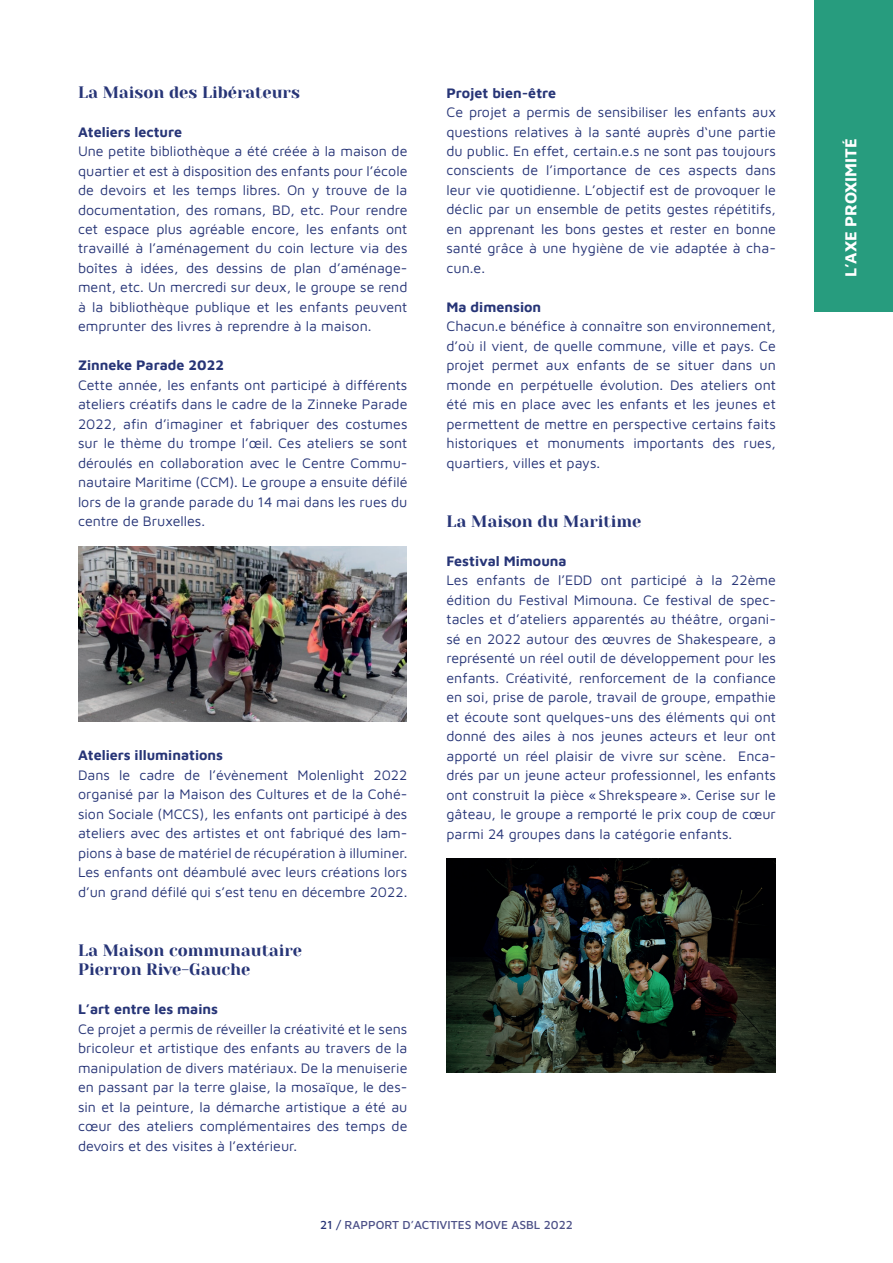
<style>
.page{position:relative;width:893px;height:1263px;background:#fff}
.page>*{position:absolute;margin:0;border:0;box-sizing:border-box;transform-origin:0 0}
.t1{font:16.5px/19.5px "Yeseva One";color:#273577}
.t2{font:700 16.5px "Maven Pro";color:#fff}
.t3{font:14.25px/19.5px "Maven Pro";color:#273577;text-align:justify}
.t4{font:700 14.25px "Maven Pro";color:#273577}
.t5{font:500 12px "Maven Pro";color:#4d5188}
.s1{color:#273577}
</style>
<div class="page">
<div style="left:814px;top:0;width:79px;height:312px;background:#279c7e"></div>
<img style="left:446px;top:858px;width:330px;height:215px">
<img style="left:78px;top:546px;width:329px;height:176px">
<p class="t1" style="left:78px;top:81px;width:223px">La Maison des Libérateurs</p>
<p class="t4" style="left:78px;top:122px;width:106px">Ateliers lecture</p>
<p class="t3" style="left:78px;top:140px;width:331px">Une petite bibliothèque a été créée à la maison de quartier et est à disposition des enfants pour l’école de devoirs et les temps libres. On y trouve de la documentation, des romans, BD, etc. Pour rendre cet espace plus agréable encore, les enfants ont travaillé à l’aménagement du coin lecture via des boîtes à idées, des dessins de plan d’aménage&shy;ment, etc. Un mercredi sur deux, le groupe se rend à la bibliothèque publique et les enfants peuvent emprunter des livres à reprendre à la maison.</p>
<p class="t4" style="left:78px;top:356px;width:148px">Zinneke Parade 2022</p>
<p class="t3" style="left:78px;top:374px;width:331px">Cette année, les enfants ont participé à différents ateliers créatifs dans le cadre de la Zinneke Parade 2022, afin d’imaginer et fabriquer des costumes sur le thème du trompe l’œil. Ces ateliers se sont déroulés en collaboration avec le Centre Commu&shy;nautaire Maritime (CCM). Le groupe a ensuite défilé lors de la grande parade du 14 mai dans les rues du centre de Bruxelles.</p>
<p class="t4" style="left:78px;top:746px;width:147px">Ateliers illuminations</p>
<p class="t3" style="left:78px;top:764px;width:331px">Dans le cadre de l’évènement Molenlight 2022 organisé par la Maison des Cultures et de la Cohé&shy;sion Sociale (MCCS), les enfants ont participé à des ateliers avec des artistes et ont fabriqué des lam&shy;pions à base de matériel de récupération à illuminer.<br>Les enfants ont déambulé avec leurs créations lors d’un grand défilé qui s’est tenu en décembre 2022.</p>
<p class="t1" style="left:78px;top:940px;width:226px">La Maison communautaire<br>Pierron Rive-Gauche</p>
<p class="t4" style="left:78px;top:999px;width:142px">L’art entre les mains</p>
<p class="t3" style="left:78px;top:1018px;width:331px">Ce projet a permis de réveiller la créativité et le sens bricoleur et artistique des enfants au travers de la manipulation de divers matériaux. De la menuiserie en passant par la terre glaise, la mosaïque, le des&shy;sin et la peinture, la démarche artistique a été au cœur des ateliers complémentaires des temps de devoirs et des visites à l’extérieur.</p>
<p class="t4" style="left:446px;top:83px;width:111px">Projet bien-être</p>
<p class="t3" style="left:446px;top:101px;width:331px">Ce projet a permis de sensibiliser les enfants aux questions relatives à la santé auprès d‘une partie du public. En effet, certain.e.s ne sont pas toujours conscients de l’importance de ces aspects dans leur vie quotidienne. L’objectif est de provoquer le déclic par un ensemble de petits gestes répétitifs, en apprenant les bons gestes et rester en bonne santé grâce à une hygiène de vie adaptée à cha&shy;cun.e.</p>
<p class="t4" style="left:446px;top:297px;width:96px">Ma dimension</p>
<p class="t3" style="left:446px;top:316px;width:331px">Chacun.e bénéfice à connaître son environnement, d’où il vient, de quelle commune, ville et pays. Ce projet permet aux enfants de se situer dans un monde en perpétuelle évolution. Des ateliers ont été mis en place avec les enfants et les jeunes et permettent de mettre en perspective certains faits historiques et monuments importants des rues, quartiers, villes et pays.</p>
<p class="t1" style="left:446px;top:510px;width:196px">La Maison du Maritime</p>
<p class="t4" style="left:446px;top:551px;width:122px">Festival Mimouna</p>
<p class="t3" style="left:446px;top:570px;width:331px">Les enfants de l’EDD ont participé à la 22ème édition du Festival Mimouna. Ce festival de spec&shy;tacles et d’ateliers apparentés au théâtre, organi&shy;sé en 2022 autour des œuvres de Shakespeare, a représenté un réel outil de développement pour les enfants. Créativité, renforcement de la confiance en soi, prise de parole, travail de groupe, empathie et écoute sont quelques-uns des éléments qui ont donné des ailes à nos jeunes acteurs et leur ont apporté un réel plaisir de vivre sur scène. Enca&shy;drés par un jeune acteur professionnel, les enfants ont construit la pièce «Shrekspeare». Cerise sur le gâteau, le groupe a remporté le prix coup de cœur parmi 24 groupes dans la catégorie enfants.</p>
<p class="t5" style="left:320px;top:1216px;width:254px"><span class="s1">21 /</span> RAPPORT D’ACTIVITES MOVE ASBL 2022</p>
<p class="t2" style="left:839px;top:277px;width:141px;rotate:-90deg">L’AXE PROXIMITÉ</p>
</div>
